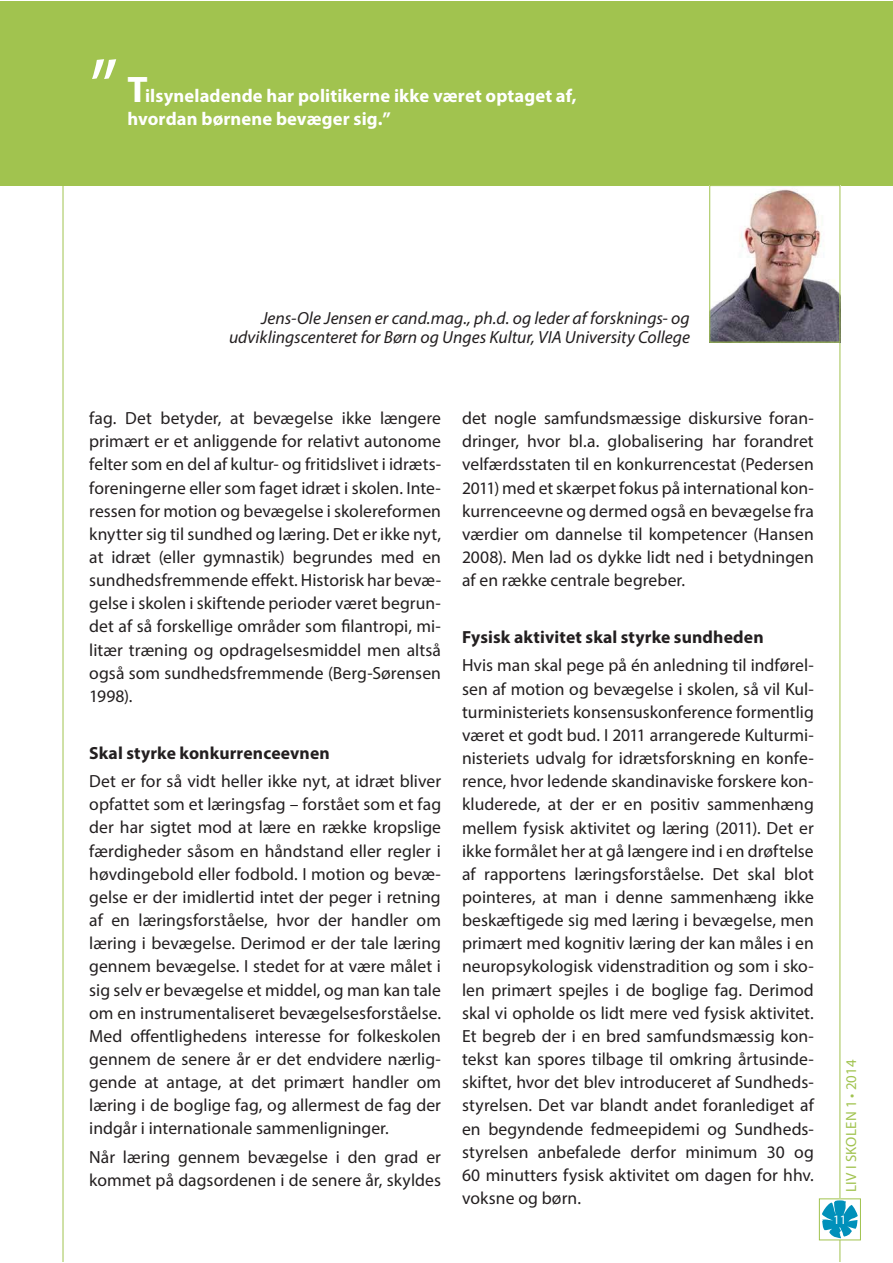
<style>
.page{position:relative;width:893px;height:1263px;background:#fff}
.page>*{position:absolute;margin:0;border:0;box-sizing:border-box;transform-origin:0 0}
.t1{font:700 18.45px/22.2px "Myriad Pro";letter-spacing:.005em;color:#fff}
.t2{font:17.55px/23.1px "Myriad Pro";color:#231f20;text-align:justify}
.t3{font:italic 17.55px/19.5px "Myriad Pro";color:#231f20;text-align:right}
.t4{font:14.85px "Myriad Pro";letter-spacing:.02em;color:#a1c34f}
.t5{font:12.9px "Myriad Pro";color:#fff}
.s1{font-weight:400;font-size:81.45px}
.s2{font-size:37.05px}
.s3{font-weight:700}
</style>
<div class="page">
<hr style="left:839px;top:1px;width:1px;height:1260px;background:#a1c34f">
<div style="left:819px;top:1198px;width:42px;height:42px;border:1px solid #a1c34f"></div>
<svg style="left:822px;top:1200px;width:36px;height:38px"></svg>
<hr style="left:63px;top:1px;width:1px;height:1260px;background:#a1c34f">
<div style="left:0;top:1px;width:893px;height:185px;background:#a1c34f"></div>
<img style="left:711px;top:188px;width:127px;height:153px">
<div style="left:709px;top:185px;width:131px;height:158px;border:1px solid #a1c34f"></div>
<p class="t1" style="left:128px;top:86px;width:450px;text-indent:-38px"><span class="s1">”</span> <span class="s2">T</span>ilsyneladende har politikerne ikke været optaget af, hvordan børnene bevæger sig.”</p>
<p class="t3" style="left:229px;top:309px;width:463px">Jens-Ole Jensen er cand.mag., ph.d. og leder af forsknings- og udviklingscenteret for Børn og Unges Kultur, VIA University College</p>
<p class="t2" style="left:89px;top:408px;width:353px">fag. Det betyder, at bevægelse ikke længere primært er et anliggende for relativt autonome felter som en del af kultur- og fritidslivet i idræts&shy;foreningerne eller som faget idræt i skolen. Inte&shy;ressen for motion og bevægelse i skolereformen knytter sig til sundhed og læring. Det er ikke nyt, at idræt (eller gymnastik) begrundes med en sundhedsfremmende effekt. Historisk har bevæ&shy;gelse i skolen i skiftende perioder været begrun&shy;det af så forskellige områder som filantropi, mi&shy;litær træning og opdragelsesmiddel men altså også som sundhedsfremmende (Berg-Sørensen 1998).</p>
<p class="t2" style="left:89px;top:740px;width:353px;line-height:28.3px"><span class="s3">Skal styrke konkurrenceevnen<br></span>Det er for så vidt heller ikke nyt, at idræt bliver</p>
<p class="t2" style="left:89px;top:794px;width:353px">opfattet som et læringsfag – forstået som et fag der har sigtet mod at lære en række kropslige færdigheder såsom en håndstand eller regler i høvdingebold eller fodbold. I motion og bevæ&shy;gelse er der imidlertid intet der peger i retning af en læringsforståelse, hvor der handler om læring i bevægelse. Derimod er der tale læring gennem bevægelse. I stedet for at være målet i sig selv er bevægelse et middel, og man kan tale om en instrumentaliseret bevægelsesforståelse.<br>Med offentlighedens interesse for folkeskolen gennem de senere år er det endvidere nærlig&shy;gende at antage, at det primært handler om læring i de boglige fag, og allermest de fag der indgår i internationale sammenligninger.</p>
<p class="t2" style="left:89px;top:1147px;width:353px">Når læring gennem bevægelse i den grad er kommet på dagsordenen i de senere år, skyldes</p>
<p class="t2" style="left:462px;top:408px;width:353px">det nogle samfundsmæssige diskursive foran&shy;dringer, hvor bl.a. globalisering har forandret velfærdsstaten til en konkurrencestat (Pedersen 2011) med et skærpet fokus på international kon&shy;kurrenceevne og dermed også en bevægelse fra værdier om dannelse til kompetencer (Hansen 2008). Men lad os dykke lidt ned i betydningen af en række centrale begreber.</p>
<p class="t2" style="left:462px;top:624px;width:353px;line-height:28.3px"><span class="s3">Fysisk aktivitet skal styrke sundheden<br></span>Hvis man skal pege på én anledning til indførel-</p>
<p class="t2" style="left:462px;top:678px;width:353px">sen af motion og bevægelse i skolen, så vil Kul&shy;turministeriets konsensuskonference formentlig været et godt bud. I 2011 arrangerede Kulturmi&shy;nisteriets udvalg for idrætsforskning en konfe&shy;rence, hvor ledende skandinaviske forskere kon&shy;kluderede, at der er en positiv sammenhæng mellem fysisk aktivitet og læring (2011). Det er ikke formålet her at gå længere ind i en drøftelse af rapportens læringsforståelse. Det skal blot pointeres, at man i denne sammenhæng ikke beskæftigede sig med læring i bevægelse, men primært med kognitiv læring der kan måles i en neuropsykologisk videnstradition og som i sko&shy;len primært spejles i de boglige fag. Derimod skal vi opholde os lidt mere ved fysisk aktivitet.<br>Et begreb der i en bred samfundsmæssig kon&shy;tekst kan spores tilbage til omkring årtusinde&shy;skiftet, hvor det blev introduceret af Sundheds&shy;styrelsen. Det var blandt andet foranlediget af en begyndende fedmeepidemi og Sundheds&shy;styrelsen anbefalede derfor minimum 30 og 60 minutters fysisk aktivitet om dagen for hhv. voksne og børn.</p>
<p class="t4" style="left:845px;top:1192px;width:134px;rotate:-90deg">LIV I SKOLEN 1 • 2014</p>
<p class="t5" style="left:833px;top:1215px;width:15px">11</p>
</div>
